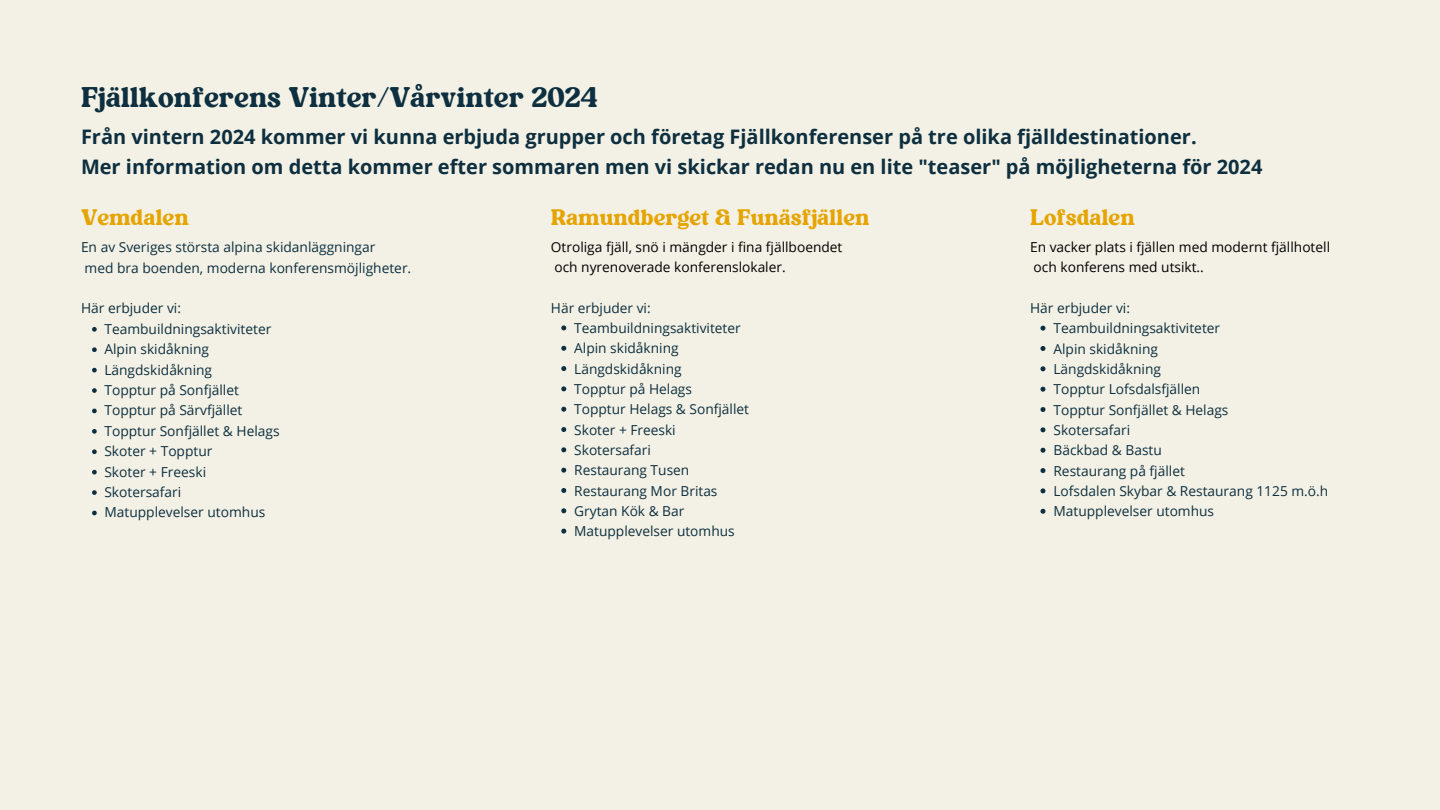
<style>
.page{position:relative;width:1440px;height:810px;background:#f3f1e5}
.page>*{position:absolute;margin:0;border:0;box-sizing:border-box;transform-origin:0 0}
.t1{font:29px "Kindest Reality";color:#0d2f3f}
.t2{font:22.9px "Kindest Reality";color:#e6a400}
.t3{font:700 20px/30px "Open Sans";color:#0d2f3f}
.t4{font:13.8px/20.4px "Open Sans";color:#0d2f3f}
.t5{font:13.8px/20.3px "Open Sans";color:#000}
.t6{font:13.7px/20.3px "Open Sans";color:#0d2f3f}
.t7{font:13.7px/20.3px "Open Sans";color:#000}
</style>
<div class="page">
<svg style="left:92px;top:327px;width:5px;height:5px"></svg>
<svg style="left:92px;top:347px;width:5px;height:5px"></svg>
<svg style="left:92px;top:368px;width:5px;height:4px"></svg>
<svg style="left:92px;top:388px;width:5px;height:5px"></svg>
<svg style="left:92px;top:409px;width:5px;height:4px"></svg>
<svg style="left:92px;top:429px;width:5px;height:5px"></svg>
<svg style="left:92px;top:449px;width:5px;height:5px"></svg>
<svg style="left:92px;top:470px;width:5px;height:5px"></svg>
<svg style="left:92px;top:490px;width:5px;height:5px"></svg>
<svg style="left:92px;top:511px;width:5px;height:4px"></svg>
<svg style="left:561px;top:325px;width:5px;height:5px"></svg>
<svg style="left:561px;top:346px;width:5px;height:5px"></svg>
<svg style="left:561px;top:366px;width:5px;height:5px"></svg>
<svg style="left:561px;top:386px;width:5px;height:5px"></svg>
<svg style="left:561px;top:407px;width:5px;height:5px"></svg>
<svg style="left:561px;top:427px;width:5px;height:5px"></svg>
<svg style="left:561px;top:447px;width:5px;height:5px"></svg>
<svg style="left:561px;top:468px;width:5px;height:5px"></svg>
<svg style="left:561px;top:488px;width:5px;height:5px"></svg>
<svg style="left:561px;top:508px;width:5px;height:5px"></svg>
<svg style="left:561px;top:529px;width:5px;height:5px"></svg>
<svg style="left:1040px;top:326px;width:5px;height:5px"></svg>
<svg style="left:1040px;top:346px;width:5px;height:5px"></svg>
<svg style="left:1040px;top:366px;width:5px;height:5px"></svg>
<svg style="left:1040px;top:387px;width:5px;height:5px"></svg>
<svg style="left:1040px;top:407px;width:5px;height:5px"></svg>
<svg style="left:1040px;top:427px;width:5px;height:5px"></svg>
<svg style="left:1040px;top:448px;width:5px;height:5px"></svg>
<svg style="left:1040px;top:468px;width:5px;height:5px"></svg>
<svg style="left:1040px;top:488px;width:5px;height:5px"></svg>
<svg style="left:1040px;top:509px;width:5px;height:5px"></svg>
<h1 class="t1" style="left:81px;top:79px;width:518px">Fjällkonferens Vinter/Vårvinter 2024</h1>
<h3 class="t3" style="left:81px;top:121px;width:1183px">Från vintern 2024 kommer vi kunna erbjuda grupper och företag Fjällkonferenser på tre olika fjälldestinationer.<br>Mer information om detta kommer efter sommaren men vi skickar redan nu en lite "teaser" på möjligheterna för 2024</h3>
<h2 class="t2" style="left:81px;top:203px;width:109px">Vemdalen</h2>
<p class="t4" style="left:81px;top:237px;width:332px">En av Sveriges största alpina skidanläggningar<br>med bra boenden, moderna konferensmöjligheter.</p>
<p class="t4" style="left:81px;top:298px;width:102px">Här erbjuder vi:</p>
<p class="t4" style="left:104px;top:318px;width:177px">Teambuildningsaktiviteter<br>Alpin skidåkning<br>Längdskidåkning<br>Topptur på Sonfjället<br>Topptur på Särvfjället<br>Topptur Sonfjället &amp; Helags<br>Skoter + Topptur<br>Skoter + Freeski<br>Skotersafari<br>Matupplevelser utomhus</p>
<h2 class="t2" style="left:551px;top:203px;width:320px">Ramundberget &amp; Funäsfjällen</h2>
<p class="t7" style="left:551px;top:236px;width:293px">Otroliga fjäll, snö i mängder i fina fjällboendet och nyrenoverade konferenslokaler.</p>
<p class="t6" style="left:551px;top:297px;width:101px">Här erbjuder vi:</p>
<p class="t6" style="left:574px;top:318px;width:176px">Teambuildningsaktiviteter<br>Alpin skidåkning<br>Längdskidåkning<br>Topptur på Helags<br>Topptur Helags &amp; Sonfjället<br>Skoter + Freeski<br>Skotersafari<br>Restaurang Tusen<br>Restaurang Mor Britas<br>Grytan Kök &amp; Bar<br>Matupplevelser utomhus</p>
<h2 class="t2" style="left:1030px;top:203px;width:106px">Lofsdalen</h2>
<p class="t5" style="left:1030px;top:236px;width:302px">En vacker plats i fjällen med modernt fjällhotell och konferens med utsikt..</p>
<p class="t4" style="left:1030px;top:297px;width:101px">Här erbjuder vi:</p>
<p class="t4" style="left:1053px;top:318px;width:276px">Teambuildningsaktiviteter<br>Alpin skidåkning<br>Längdskidåkning<br>Topptur Lofsdalsfjällen<br>Topptur Sonfjället &amp; Helags<br>Skotersafari<br>Bäckbad &amp; Bastu<br>Restaurang på fjället<br>Lofsdalen Skybar &amp; Restaurang 1125 m.ö.h<br>Matupplevelser utomhus</p>
</div>
